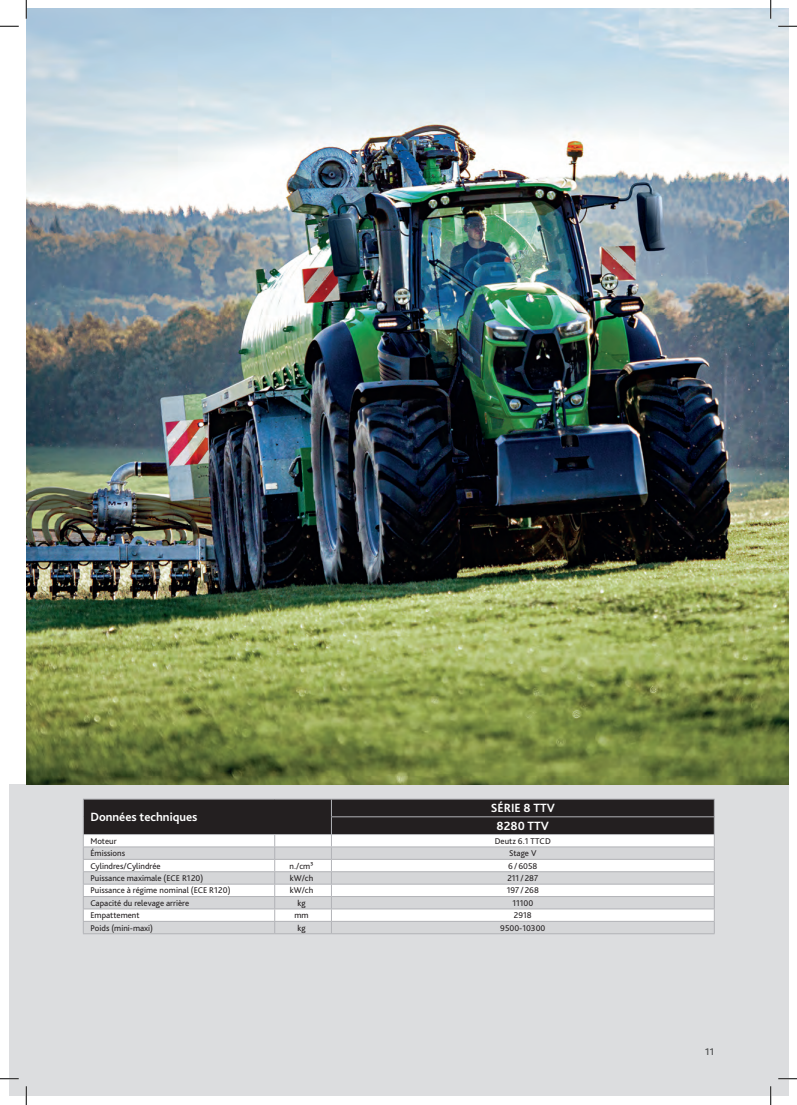
<style>
.page{position:relative;width:797px;height:1105px;background:#fff}
.page>*{position:absolute;margin:0;border:0;box-sizing:border-box;transform-origin:0 0}
.Tabelle_Headline_10{font:700 12.5px "Bliss Pro";color:#fff}
.Pagina{font:500 10px "Bliss Pro";color:#4b4c4d}
.Tabelle_Fließtext_7{font:8.75px "Bliss Pro";color:#231f20}
.Tabelle_Subheadline{font:8.75px "Bliss Pro";color:#231f20}
</style>
<div class="page">
<div style="left:9px;top:784px;width:779px;height:312px;background:#dcdddf"></div>
<img style="left:26px;top:9px;width:762px;height:775px">
<svg style="left:83px;top:799px;width:632px;height:134px"></svg>
<hr style="left:83px;top:933px;width:192px;height:1px;background:#b2b3b7">
<hr style="left:275px;top:933px;width:56px;height:1px;background:#b2b3b7">
<hr style="left:331px;top:933px;width:383px;height:1px;background:#b2b3b7">
<svg style="left:0;top:25px;width:19px;height:2px"></svg>
<svg style="left:778px;top:25px;width:19px;height:2px"></svg>
<svg style="left:0;top:1078px;width:19px;height:1px"></svg>
<svg style="left:778px;top:1078px;width:19px;height:1px"></svg>
<svg style="left:25px;top:0;width:2px;height:19px"></svg>
<svg style="left:25px;top:1086px;width:2px;height:19px"></svg>
<svg style="left:770px;top:0;width:1px;height:19px"></svg>
<svg style="left:770px;top:1086px;width:1px;height:19px"></svg>
<p class="Tabelle_Headline_10" style="left:90px;top:809px;width:109px">Données techniques</p>
<p class="Tabelle_Headline_10" style="left:491px;top:800px;width:66px">SÉRIE 8 TTV</p>
<p class="Tabelle_Headline_10" style="left:496px;top:818px;width:54px">8280 TTV</p>
<p class="Tabelle_Subheadline" style="left:90px;top:835px;width:28px">Moteur</p>
<p class="Tabelle_Subheadline" style="left:495px;top:835px;width:58px">Deutz 6.1 TTCD</p>
<p class="Tabelle_Fließtext_7" style="left:90px;top:848px;width:36px">Émissions</p>
<p class="Tabelle_Fließtext_7" style="left:509px;top:848px;width:29px">Stage V</p>
<p class="Tabelle_Fließtext_7" style="left:90px;top:860px;width:72px">Cylindres/Cylindrée</p>
<p class="Tabelle_Fließtext_7" style="left:290px;top:860px;width:25px">n./cm³</p>
<p class="Tabelle_Fließtext_7" style="left:508px;top:860px;width:31px">6/6058</p>
<p class="Tabelle_Fließtext_7" style="left:90px;top:873px;width:114px">Puissance maximale (ECE R120)</p>
<p class="Tabelle_Fließtext_7" style="left:290px;top:873px;width:25px">kW/ch</p>
<p class="Tabelle_Fließtext_7" style="left:507px;top:873px;width:32px">211/287</p>
<p class="Tabelle_Fließtext_7" style="left:90px;top:885px;width:142px">Puissance à régime nominal (ECE R120)</p>
<p class="Tabelle_Fließtext_7" style="left:290px;top:885px;width:25px">kW/ch</p>
<p class="Tabelle_Fließtext_7" style="left:507px;top:885px;width:34px">197/268</p>
<p class="Tabelle_Fließtext_7" style="left:90px;top:897px;width:100px">Capacité du relevage arrière</p>
<p class="Tabelle_Fließtext_7" style="left:297px;top:897px;width:10px">kg</p>
<p class="Tabelle_Fließtext_7" style="left:512px;top:897px;width:22px">11100</p>
<p class="Tabelle_Fließtext_7" style="left:90px;top:910px;width:51px">Empattement</p>
<p class="Tabelle_Fließtext_7" style="left:294px;top:910px;width:16px">mm</p>
<p class="Tabelle_Fließtext_7" style="left:514px;top:910px;width:19px">2918</p>
<p class="Tabelle_Fließtext_7" style="left:90px;top:922px;width:64px">Poids (mini-maxi)</p>
<p class="Tabelle_Fließtext_7" style="left:297px;top:922px;width:10px">kg</p>
<p class="Tabelle_Fließtext_7" style="left:500px;top:922px;width:47px">9500-10300</p>
<p class="Pagina" style="left:705px;top:1045px;width:10px">11</p>
</div>
